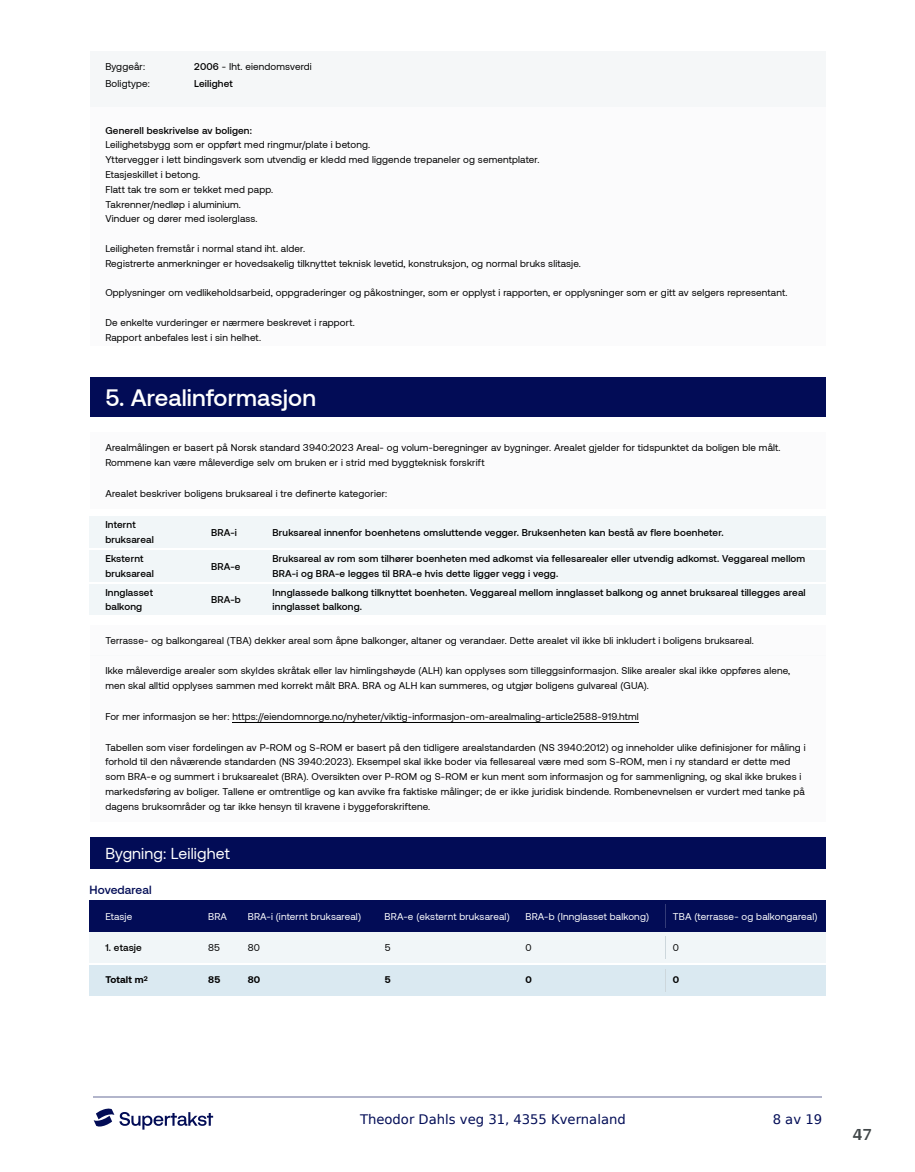
<style>
.page{position:relative;width:915px;height:1172px;background:#fff}
.page>*{position:absolute;margin:0;border:0;box-sizing:border-box;transform-origin:0 0}
.t1{font:500 23.7px "Aeonik";letter-spacing:.005em;color:#fff}
.t2{font:700 18px "Arya";color:#414749}
.t3{font:15.75px "Aeonik";letter-spacing:.01em;color:#fff}
.t4{font:13.2px "DejaVu Sans";color:#020c56}
.t5{font:500 11.85px "Aeonik";letter-spacing:.015em;color:#020c56}
.t6{font:9.9px/14.9px "Aeonik";letter-spacing:.015em;color:#000}
.t7{font:500 9.9px/14.9px "Aeonik";letter-spacing:.015em;color:#000}
.t8{font:9.9px "Aeonik";letter-spacing:.015em;color:#fff}
.t9{font:700 9.9px "Aeonik";letter-spacing:.015em;color:#000}
.s1{font-weight:500}
</style>
<div class="page">
<hr style="left:93px;top:1097px;width:728px;height:1px;background:#b2b5cb">
<svg style="left:94px;top:1108px;width:119px;height:21px"></svg>
<div style="left:89px;top:52px;width:736px;height:55px;background:#f5f7f8"></div>
<div style="left:89px;top:107px;width:736px;height:239px;background:#f5f7f8"></div>
<div style="left:89px;top:377px;width:736px;height:40px;background:#020c56"></div>
<div style="left:89px;top:433px;width:736px;height:45px;background:#f5f7f8"></div>
<div style="left:89px;top:478px;width:736px;height:31px;background:#f5f7f8"></div>
<div style="left:89px;top:516px;width:106px;height:33px;background:#f1f6f8"></div>
<div style="left:195px;top:516px;width:61px;height:33px;background:#f1f6f8"></div>
<div style="left:256px;top:516px;width:569px;height:33px;background:#f1f6f8"></div>
<div style="left:89px;top:549px;width:106px;height:34px;background:#f1f6f8"></div>
<div style="left:195px;top:549px;width:61px;height:34px;background:#f1f6f8"></div>
<div style="left:256px;top:549px;width:569px;height:34px;background:#f1f6f8"></div>
<div style="left:89px;top:583px;width:106px;height:33px;background:#f1f6f8"></div>
<div style="left:195px;top:583px;width:61px;height:33px;background:#f1f6f8"></div>
<div style="left:256px;top:583px;width:569px;height:33px;background:#f1f6f8"></div>
<hr style="left:89px;top:548px;width:106px;height:2px;background:#fff">
<hr style="left:195px;top:548px;width:61px;height:2px;background:#fff">
<hr style="left:256px;top:548px;width:569px;height:2px;background:#fff">
<hr style="left:89px;top:582px;width:106px;height:2px;background:#fff">
<hr style="left:195px;top:582px;width:61px;height:2px;background:#fff">
<hr style="left:256px;top:582px;width:569px;height:2px;background:#fff">
<hr style="left:89px;top:615px;width:106px;height:2px;background:#fff">
<hr style="left:195px;top:615px;width:61px;height:2px;background:#fff">
<hr style="left:256px;top:615px;width:569px;height:2px;background:#fff">
<div style="left:89px;top:625px;width:736px;height:31px;background:#f5f7f8"></div>
<div style="left:89px;top:656px;width:736px;height:45px;background:#f5f7f8"></div>
<div style="left:89px;top:701px;width:736px;height:31px;background:#f5f7f8"></div>
<div style="left:89px;top:732px;width:736px;height:89px;background:#f5f7f8"></div>
<div style="left:89px;top:837px;width:736px;height:32px;background:#020c56"></div>
<div style="left:89px;top:900px;width:118px;height:32px;background:#020c56"></div>
<div style="left:207px;top:900px;width:39px;height:32px;background:#020c56"></div>
<div style="left:246px;top:900px;width:138px;height:32px;background:#020c56"></div>
<div style="left:384px;top:900px;width:140px;height:32px;background:#020c56"></div>
<div style="left:524px;top:900px;width:141px;height:32px;background:#020c56"></div>
<div style="left:665px;top:900px;width:160px;height:32px;background:#020c56"></div>
<div style="left:89px;top:932px;width:118px;height:32px;background:#f1f6f8"></div>
<div style="left:207px;top:932px;width:39px;height:32px;background:#f1f6f8"></div>
<div style="left:246px;top:932px;width:138px;height:32px;background:#f1f6f8"></div>
<div style="left:384px;top:932px;width:140px;height:32px;background:#f1f6f8"></div>
<div style="left:524px;top:932px;width:141px;height:32px;background:#f1f6f8"></div>
<div style="left:665px;top:932px;width:160px;height:31px;background:#f1f6f8"></div>
<div style="left:89px;top:964px;width:118px;height:31px;background:#dae9f1"></div>
<div style="left:207px;top:964px;width:39px;height:31px;background:#dae9f1"></div>
<div style="left:246px;top:964px;width:138px;height:31px;background:#dae9f1"></div>
<div style="left:384px;top:964px;width:140px;height:31px;background:#dae9f1"></div>
<div style="left:524px;top:964px;width:141px;height:31px;background:#dae9f1"></div>
<div style="left:665px;top:965px;width:160px;height:30px;background:#dae9f1"></div>
<hr style="left:89px;top:963px;width:118px;height:2px;background:#fff">
<hr style="left:207px;top:963px;width:39px;height:2px;background:#fff">
<hr style="left:246px;top:963px;width:138px;height:2px;background:#fff">
<hr style="left:384px;top:963px;width:140px;height:2px;background:#fff">
<hr style="left:524px;top:963px;width:141px;height:2px;background:#fff">
<hr style="left:233px;top:722px;width:405px;height:1px;background:#000">
<svg style="left:665px;top:904px;width:1px;height:24px"></svg>
<svg style="left:665px;top:936px;width:1px;height:23px"></svg>
<svg style="left:665px;top:969px;width:1px;height:22px"></svg>
<p class="t6" style="left:105px;top:60px;width:41px">Byggeår:</p>
<p class="t6" style="left:194px;top:60px;width:119px"><span class="s1">2006</span> - Iht. eiendomsverdi</p>
<p class="t6" style="left:105px;top:76px;width:46px">Boligtype:</p>
<p class="t7" style="left:194px;top:76px;width:40px">Leilighet</p>
<p class="t7" style="left:105px;top:123px;width:148px">Generell beskrivelse av boligen:</p>
<p class="t6" style="left:105px;top:137px;width:435px">Leilighetsbygg som er oppført med ringmur/plate i betong.<br>Yttervegger i lett bindingsverk som utvendig er kledd med liggende trepaneler og sementplater.<br>Etasjeskillet i betong.<br>Flatt tak tre som er tekket med papp.<br>Takrenner/nedløp i aluminium.<br>Vinduer og dører med isolerglass.</p>
<p class="t6" style="left:105px;top:241px;width:477px">Leiligheten fremstår i normal stand iht. alder.<br>Registrerte anmerkninger er hovedsakelig tilknyttet teknisk levetid, konstruksjon, og normal bruks slitasje.</p>
<p class="t6" style="left:105px;top:286px;width:683px">Opplysninger om vedlikeholdsarbeid, oppgraderinger og påkostninger, som er opplyst i rapporten, er opplysninger som er gitt av selgers representant.</p>
<p class="t6" style="left:105px;top:315px;width:251px">De enkelte vurderinger er nærmere beskrevet i rapport.<br>Rapport anbefales lest i sin helhet.</p>
<h1 class="t1" style="left:105px;top:384px;width:212px">5. Arealinformasjon</h1>
<p class="t6" style="left:105px;top:440px;width:676px">Arealmålingen er basert på Norsk standard 3940:2023 Areal- og volum-beregninger av bygninger. Arealet gjelder for tidspunktet da boligen ble målt.<br>Rommene kan være måleverdige selv om bruken er i strid med byggteknisk forskrift</p>
<p class="t6" style="left:105px;top:486px;width:283px">Arealet beskriver boligens bruksareal i tre definerte kategorier:</p>
<p class="t7" style="left:105px;top:517px;width:50px">Internt bruksareal</p>
<p class="t7" style="left:211px;top:525px;width:27px">BRA-i</p>
<p class="t7" style="left:272px;top:525px;width:452px">Bruksareal innenfor boenhetens omsluttende vegger. Bruksenheten kan bestå av flere boenheter.</p>
<p class="t7" style="left:105px;top:551px;width:50px">Eksternt bruksareal</p>
<p class="t7" style="left:211px;top:559px;width:31px">BRA-e</p>
<p class="t7" style="left:272px;top:551px;width:534px">Bruksareal av rom som tilhører boenheten med adkomst via fellesarealer eller utvendig adkomst. Veggareal mellom<br>BRA-i og BRA-e legges til BRA-e hvis dette ligger vegg i vegg.</p>
<p class="t7" style="left:105px;top:585px;width:49px">Innglasset balkong</p>
<p class="t7" style="left:211px;top:592px;width:31px">BRA-b</p>
<p class="t7" style="left:272px;top:585px;width:534px">Innglassede balkong tilknyttet boenheten. Veggareal mellom innglasset balkong og annet bruksareal tillegges areal innglasset balkong.</p>
<p class="t6" style="left:105px;top:633px;width:650px">Terrasse- og balkongareal (TBA) dekker areal som åpne balkonger, altaner og verandaer. Dette arealet vil ikke bli inkludert i boligens bruksareal.</p>
<p class="t6" style="left:105px;top:664px;width:686px">Ikke måleverdige arealer som skyldes skråtak eller lav himlingshøyde (ALH) kan opplyses som tilleggsinformasjon. Slike arealer skal ikke oppføres alene, men skal alltid opplyses sammen med korrekt målt BRA. BRA og ALH kan summeres, og utgjør boligens gulvareal (GUA).</p>
<p class="t6" style="left:105px;top:709px;width:535px">For mer informasjon se her: https://eiendomnorge.no/nyheter/viktig-informasjon-om-arealmaling-article2588-919.html</p>
<p class="t6" style="left:105px;top:740px;width:701px">Tabellen som viser fordelingen av P-ROM og S-ROM er basert på den tidligere arealstandarden (NS 3940:2012) og inneholder ulike definisjoner for måling i forhold til den nåværende standarden (NS 3940:2023). Eksempel skal ikke boder via fellesareal være med som S-ROM, men i ny standard er dette med som BRA-e og summert i bruksarealet (BRA). Oversikten over P-ROM og S-ROM er kun ment som informasjon og for sammenligning, og skal ikke brukes i markedsføring av boliger. Tallene er omtrentlige og kan avvike fra faktiske målinger; de er ikke juridisk bindende. Rombenevnelsen er vurdert med tanke på dagens bruksområder og tar ikke hensyn til kravene i byggeforskriftene.</p>
<h3 class="t3" style="left:105px;top:845px;width:126px">Bygning: Leilighet</h3>
<p class="t5" style="left:89px;top:883px;width:64px">Hovedareal</p>
<p class="t8" style="left:105px;top:911px;width:28px">Etasje</p>
<p class="t8" style="left:208px;top:911px;width:20px">BRA</p>
<p class="t8" style="left:248px;top:911px;width:115px">BRA-i (internt bruksareal)</p>
<p class="t8" style="left:384px;top:911px;width:126px">BRA-e (eksternt bruksareal)</p>
<p class="t8" style="left:525px;top:911px;width:125px">BRA-b (Innglasset balkong)</p>
<p class="t7" style="left:105px;top:940px;width:38px">1. etasje</p>
<p class="t6" style="left:208px;top:940px;width:13px">85</p>
<p class="t6" style="left:248px;top:940px;width:14px">80</p>
<p class="t6" style="left:384px;top:940px;width:7px">5</p>
<p class="t6" style="left:525px;top:940px;width:8px">0</p>
<p class="t9" style="left:105px;top:974px;width:44px">Totalt m<sup>2</sup></p>
<p class="t9" style="left:208px;top:974px;width:14px">85</p>
<p class="t9" style="left:248px;top:974px;width:14px">80</p>
<p class="t9" style="left:384px;top:974px;width:7px">5</p>
<p class="t9" style="left:525px;top:974px;width:8px">0</p>
<p class="t8" style="left:672px;top:911px;width:146px">TBA (terrasse- og balkongareal)</p>
<p class="t6" style="left:672px;top:940px;width:8px">0</p>
<p class="t9" style="left:672px;top:974px;width:8px">0</p>
<h3 class="t4" style="left:360px;top:1108px;width:267px">Theodor Dahls veg 31, 4355 Kvernaland</h3>
<h3 class="t4" style="left:772px;top:1108px;width:51px">8 av 19</h3>
<h2 class="t2" style="left:852px;top:1123px;width:21px">47</h2>
</div>
